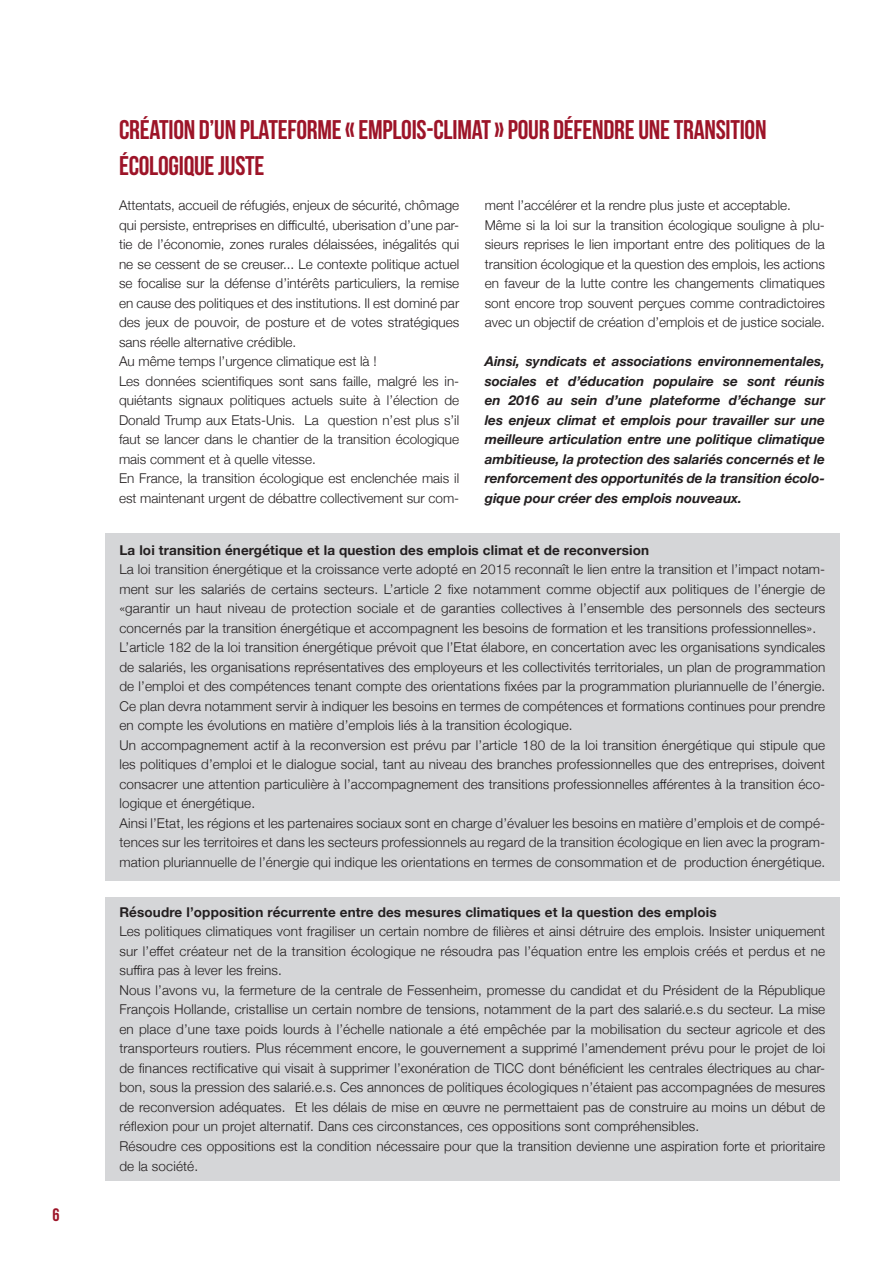
<style>
.page{position:relative;width:893px;height:1263px;background:#fff}
.page>*{position:absolute;margin:0;border:0;box-sizing:border-box;transform-origin:0 0}
.t1{font:27px/36px "Bebas Neue";letter-spacing:-.01em;color:#9d1428}
.t2{font:18px "Bebas Neue";color:#9d1428}
.t3{font:300 13.5px/19.5px "Helvetica Neue";letter-spacing:.01em;color:#231f20;text-align:justify}
.t4{font:italic 700 13.5px/19.5px "Helvetica Neue";color:#231f20;text-align:justify}
.t5{font:700 13.5px "Helvetica Neue";letter-spacing:.01em;color:#231f20}
</style>
<div class="page">
<div style="left:105px;top:533px;width:734px;height:347px;background:#d5d6d8"></div>
<div style="left:105px;top:897px;width:734px;height:283px;background:#d5d6d8"></div>
<p class="t2" style="left:52px;top:1205px;width:9px">6</p>
<p class="t1" style="left:119px;top:112px;width:649px">CRÉATION D’UN PLATEFORME « EMPLOIS-CLIMAT » POUR DÉFENDRE UNE TRANSITION<br>ÉCOLOGIQUE JUSTE</p>
<p class="t3" style="left:119px;top:195px;width:342px">Attentats, accueil de réfugiés, enjeux de sécurité, chômage qui persiste, entreprises en difficulté, uberisation d’une par&shy;tie de l’économie, zones rurales délaissées, inégalités qui ne se cessent de se creuser... Le contexte politique actuel se focalise sur la défense d’intérêts particuliers, la remise en cause des politiques et des institutions. Il est dominé par des jeux de pouvoir, de posture et de votes stratégiques sans réelle alternative crédible.</p>
<p class="t3" style="left:119px;top:351px;width:259px">Au même temps l’urgence climatique est là !</p>
<p class="t3" style="left:119px;top:370px;width:342px">Les données scientifiques sont sans faille, malgré les in&shy;quiétants signaux politiques actuels suite à l’élection de Donald Trump aux Etats-Unis. La question n’est plus s’il faut se lancer dans le chantier de la transition écologique mais comment et à quelle vitesse.</p>
<p class="t3" style="left:119px;top:468px;width:342px">En France, la transition écologique est enclenchée mais il est maintenant urgent de débattre collectivement sur com-</p>
<p class="t3" style="left:485px;top:195px;width:308px">ment l’accélérer et la rendre plus juste et acceptable.</p>
<p class="t3" style="left:485px;top:214px;width:342px">Même si la loi sur la transition écologique souligne à plu&shy;sieurs reprises le lien important entre des politiques de la transition écologique et la question des emplois, les actions en faveur de la lutte contre les changements climatiques sont encore trop souvent perçues comme contradictoires avec un objectif de création d’emplois et de justice sociale.</p>
<p class="t4" style="left:485px;top:352px;width:342px">Ainsi, syndicats et associations environnementales, sociales et d’éducation populaire se sont réunis en 2016 au sein d’une plateforme d’échange sur les enjeux climat et emplois pour travailler sur une meilleure articulation entre une politique climatique ambitieuse, la protection des salariés concernés et le renforcement des opportunités de la transition écolo&shy;gique pour créer des emplois nouveaux.</p>
<p class="t5" style="left:119px;top:539px;width:531px">La loi transition énergétique et la question des emplois climat et de reconversion</p>
<p class="t3" style="left:119px;top:558px;width:707px">La loi transition énergétique et la croissance verte adopté en 2015 reconnaît le lien entre la transition et l’impact notam&shy;ment sur les salariés de certains secteurs. L’article 2 fixe notamment comme objectif aux politiques de l’énergie de «garantir un haut niveau de protection sociale et de garanties collectives à l’ensemble des personnels des secteurs concernés par la transition énergétique et accompagnent les besoins de formation et les transitions professionnelles».</p>
<p class="t3" style="left:119px;top:636px;width:707px">L’article 182 de la loi transition énergétique prévoit que l’Etat élabore, en concertation avec les organisations syndicales de salariés, les organisations représentatives des employeurs et les collectivités territoriales, un plan de programmation de l’emploi et des compétences tenant compte des orientations fixées par la programmation pluriannuelle de l’énergie.<br>Ce plan devra notamment servir à indiquer les besoins en termes de compétences et formations continues pour prendre en compte les évolutions en matière d’emplois liés à la transition écologique.</p>
<p class="t3" style="left:119px;top:734px;width:707px">Un accompagnement actif à la reconversion est prévu par l’article 180 de la loi transition énergétique qui stipule que les politiques d’emploi et le dialogue social, tant au niveau des branches professionnelles que des entreprises, doivent consacrer une attention particulière à l’accompagnement des transitions professionnelles afférentes à la transition éco&shy;logique et énergétique.</p>
<p class="t3" style="left:119px;top:812px;width:707px">Ainsi l’Etat, les régions et les partenaires sociaux sont en charge d’évaluer les besoins en matière d’emplois et de compé&shy;tences sur les territoires et dans les secteurs professionnels au regard de la transition écologique en lien avec la program&shy;mation pluriannuelle de l’énergie qui indique les orientations en termes de consommation et de production énergétique.</p>
<p class="t5" style="left:119px;top:901px;width:599px">Résoudre l’opposition récurrente entre des mesures climatiques et la question des emplois</p>
<p class="t3" style="left:119px;top:921px;width:707px">Les politiques climatiques vont fragiliser un certain nombre de filières et ainsi détruire des emplois. Insister uniquement sur l’effet créateur net de la transition écologique ne résoudra pas l’équation entre les emplois créés et perdus et ne suffira pas à lever les freins.</p>
<p class="t3" style="left:119px;top:979px;width:707px">Nous l’avons vu, la fermeture de la centrale de Fessenheim, promesse du candidat et du Président de la République François Hollande, cristallise un certain nombre de tensions, notamment de la part des salarié.e.s du secteur. La mise en place d’une taxe poids lourds à l’échelle nationale a été empêchée par la mobilisation du secteur agricole et des transporteurs routiers. Plus récemment encore, le gouvernement a supprimé l’amendement prévu pour le projet de loi de finances rectificative qui visait à supprimer l’exonération de TICC dont bénéficient les centrales électriques au char&shy;bon, sous la pression des salarié.e.s. Ces annonces de politiques écologiques n’étaient pas accompagnées de mesures de reconversion adéquates. Et les délais de mise en œuvre ne permettaient pas de construire au moins un début de réflexion pour un projet alternatif. Dans ces circonstances, ces oppositions sont compréhensibles.</p>
<p class="t3" style="left:119px;top:1135px;width:707px">Résoudre ces oppositions est la condition nécessaire pour que la transition devienne une aspiration forte et prioritaire de la société.</p>
</div>
